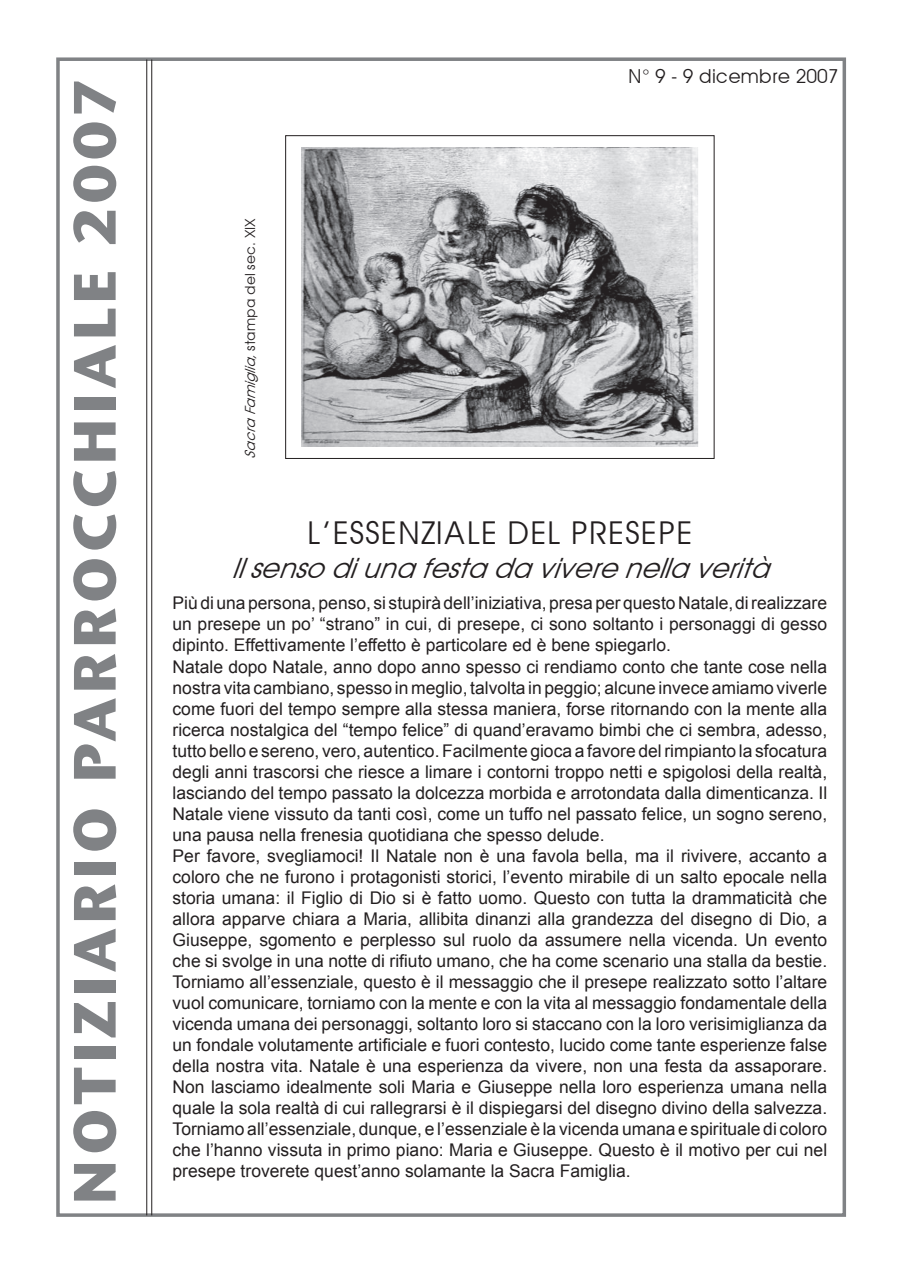
<style>
.page{position:relative;width:903px;height:1275px;background:#fff}
.page>*{position:absolute;margin:0;border:0;box-sizing:border-box;transform-origin:0 0}
.t1{font:700 59.5px "Stone Sans ITC";letter-spacing:.06em;color:#808285}
.t2{font:31.5px "Avant Garde";color:#231f20}
.t3{font:italic 28px "Avant Garde";color:#231f20}
.t4{font:19.25px "Avant Garde";color:#231f20}
.t5{font:17.5px/21px "Arial";color:#231f20}
.t6{font:14px "Avant Garde";color:#231f20}
.s1{font-style:italic}
</style>
<div class="page">
<div style="left:56px;top:57px;width:790px;height:1160px;border:4px solid #808285"></div>
<hr style="left:146px;top:59px;width:1px;height:1156px;background:#231f20">
<hr style="left:151px;top:59px;width:1px;height:1156px;background:#231f20">
<div style="left:285px;top:135px;width:429px;height:324px;border:1px solid #231f20"></div>
<img style="left:302px;top:148px;width:396px;height:299px">
<h1 class="t1" style="left:57px;top:1205px;width:1128px;rotate:-90deg">Notiziario parrocchiale 2007</h1>
<p class="t6" style="left:242px;top:459px;width:242px;rotate:-90deg"><span class="s1">SacraFamiglia,</span>STAMPA DEL SEC. XI X</p>
<p class="t4" style="left:628px;top:64px;width:212px">N ° 9 - 9 DICEMBRE 2007</p>
<h2 class="t2" style="left:307px;top:514px;width:388px">L’ESSENZIALE DEL PRESEPE</h2>
<h3 class="t3" style="left:231px;top:551px;width:551px">Ilsensodiunafestadaviverenellaverità</h3>
<p class="t5" style="left:173px;top:593px;width:656px">Più di una persona, penso, si stupirà dell’iniziativa, presa per questo Natale, di realizzare un presepe un po’ “strano” in cui, di presepe, ci sono soltanto i personaggi di gesso dipinto. Effettivamente l’effetto è particolare ed è bene spiegarlo.<br>Natale dopo Natale, anno dopo anno spesso ci rendiamo conto che tante cose nella nostra vita cambiano, spesso in meglio, talvolta in peggio; alcune invece amiamo viverle come fuori del tempo sempre alla stessa maniera, forse ritornando con la mente alla ricerca nostalgica del “tempo felice” di quand’eravamo bimbi che ci sembra, adesso, tutto bello e sereno, vero, autentico. Facilmente gioca a favore del rimpianto la sfocatura degli anni trascorsi che riesce a limare i contorni troppo netti e spigolosi della realtà, lasciando del tempo passato la dolcezza morbida e arrotondata dalla dimenticanza. Il Natale viene vissuto da tanti così, come un tuffo nel passato felice, un sogno sereno, una pausa nella frenesia quotidiana che spesso delude.<br>Per favore, svegliamoci! Il Natale non è una favola bella, ma il rivivere, accanto a coloro che ne furono i protagonisti storici, l’evento mirabile di un salto epocale nella storia umana: il Figlio di Dio si è fatto uomo. Questo con tutta la drammaticità che allora apparve chiara a Maria, allibita dinanzi alla grandezza del disegno di Dio, a Giuseppe, sgomento e perplesso sul ruolo da assumere nella vicenda. Un evento che si svolge in una notte di rifiuto umano, che ha come scenario una stalla da bestie.<br>Torniamo all’essenziale, questo è il messaggio che il presepe realizzato sotto l’altare vuol comunicare, torniamo con la mente e con la vita al messaggio fondamentale della vicenda umana dei personaggi, soltanto loro si staccano con la loro verisimiglianza da un fondale volutamente artificiale e fuori contesto, lucido come tante esperienze false della nostra vita. Natale è una esperienza da vivere, non una festa da assaporare.<br>Non lasciamo idealmente soli Maria e Giuseppe nella loro esperienza umana nella quale la sola realtà di cui rallegrarsi è il dispiegarsi del disegno divino della salvezza.<br>Torniamo all’essenziale, dunque, e l’essenziale è la vicenda umana e spirituale di coloro che l’hanno vissuta in primo piano: Maria e Giuseppe. Questo è il motivo per cui nel presepe troverete quest’anno solamante la Sacra Famiglia.</p>
</div>
